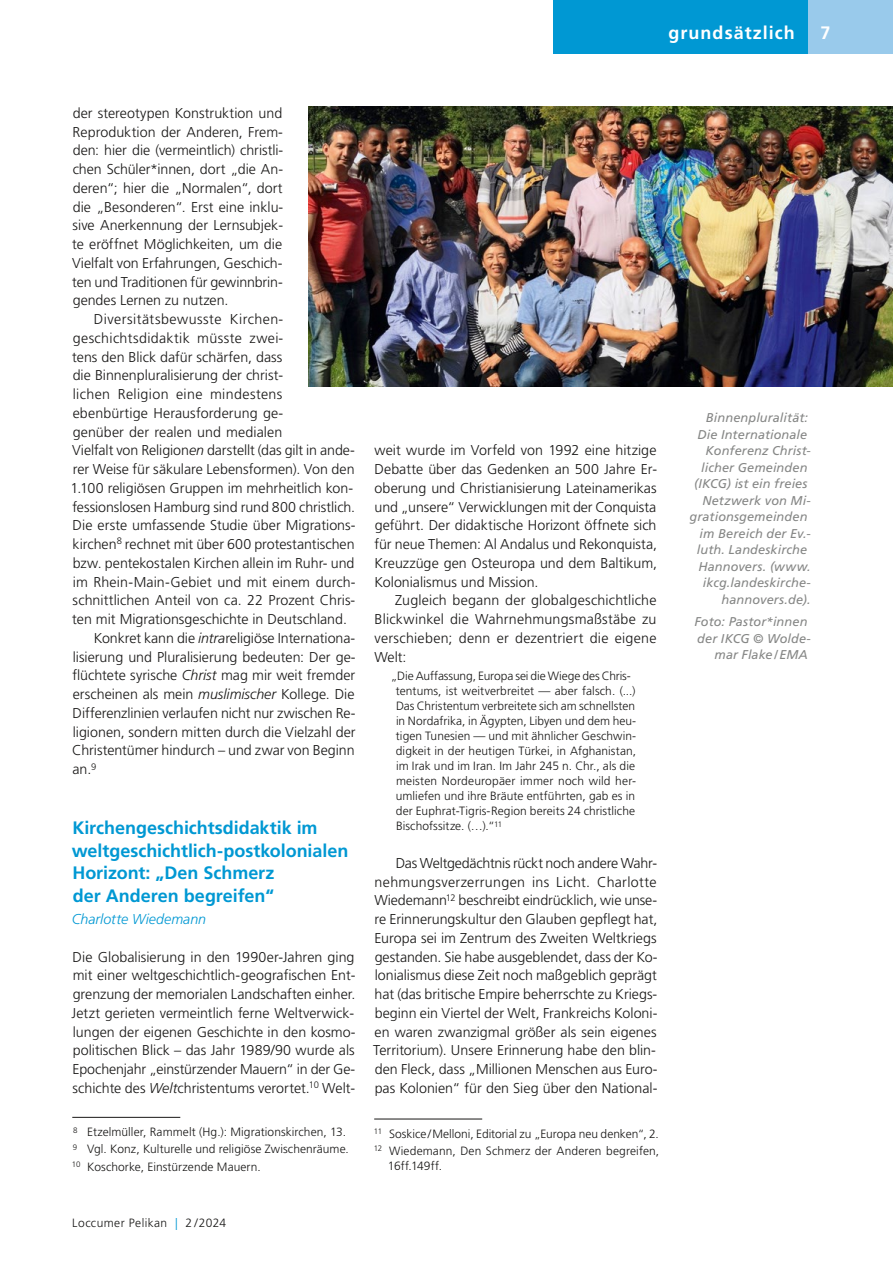
<style>
.page{position:relative;width:893px;height:1263px;background:#fff}
.page>*{position:absolute;margin:0;border:0;box-sizing:border-box;transform-origin:0 0}
._1__ZwischenÜ{font:700 18px/22.5px "Frutiger LT Pro";color:#0098d3}
.t1{font:700 18px "Frutiger LT Pro";letter-spacing:.055em;color:#fff}
.Normal_ohne_Einzug{font:300 14.25px/18.8px "Frutiger LT Pro";color:#181716;text-align:justify}
._1__ZwischenÜ-2{font:italic 300 14.25px "Frutiger LT Pro";color:#0098d3}
.BU_grau__unter_Bildern{font:italic 12.75px/16.5px "Frutiger LT Pro";letter-spacing:.01em;color:#868786;text-align:right}
.Kleinsatz{font:300 12px/15px "Frutiger LT Pro";letter-spacing:.005em;color:#181716}
.Fußnotentext{font:300 12px/14.4px "Frutiger LT Pro";letter-spacing:.005em;color:#181716}
.Kleinsatz-2{font:300 12px "Frutiger LT Pro";letter-spacing:.035em;color:#181716}
.s1{font-style:italic}
.s2{color:#0098d3}
</style>
<div class="page">
<div style="left:553px;top:0;width:259px;height:54px;background:#0098d3"></div>
<div style="left:808px;top:0;width:85px;height:54px;background:#99caeb"></div>
<hr style="left:72px;top:1117px;width:108px;height:1px;background:#181716">
<hr style="left:374px;top:1119px;width:108px;height:1px;background:#181716">
<img style="left:308px;top:106px;width:585px;height:281px">
<p class="t1" style="left:668px;top:22px;width:128px">grundsätzlich</p>
<p class="t1" style="left:820px;top:22px;width:12px">7</p>
<p class="Normal_ohne_Einzug" style="left:72px;top:104px;width:213px">der stereotypen Konstruktion und Reproduktion der Anderen, Frem&shy;den: hier die (vermeintlich) christli&shy;chen Schüler*innen, dort „die An&shy;deren“; hier die „Normalen“, dort die „Besonderen“. Erst eine inklu&shy;sive Anerkennung der Lernsubjek&shy;te eröffnet Möglichkeiten, um die Vielfalt von Erfahrungen, Geschich&shy;ten und Traditionen für gewinnbrin&shy;gendes Lernen zu nutzen.</p>
<p class="Normal_ohne_Einzug" style="left:70px;top:310px;width:287px;text-align:left;text-indent:23px">Diversitätsbewusste Kirchen&shy;geschichtsdidaktik müsste zwei-<br>tens den Blick dafür schärfen, dass<br>die Binnenpluralisierung der christ-<br>lichen Religion eine mindestens ebenbürtige Herausforderung ge-<br>genüber der realen und medialen<br>Vielfalt von Religion<span class="s1">en</span> darstellt (das gilt in ande&shy;rer Weise für säkulare Lebensformen). Von den 1.100 religiösen Gruppen im mehrheitlich kon&shy;fessionslosen Hamburg sind rund 800 christlich.<br>Die erste umfassende Studie über Migrations&shy;kirchen<sup>8</sup> rechnet mit über 600 protestantischen bzw. pentekostalen Kirchen allein im Ruhr- und im Rhein-Main-Gebiet und mit einem durch&shy;schnittlichen Anteil von ca. 22 Prozent Chris&shy;ten mit Migrationsgeschichte in Deutschland.</p>
<p class="Normal_ohne_Einzug" style="left:72px;top:629px;width:285px;text-indent:21px">Konkret kann die <span class="s1">intra</span>religiöse Internationa&shy;lisierung und Pluralisierung bedeuten: Der ge&shy;flüchtete syrische <span class="s1">Christ</span> mag mir weit fremder erscheinen als mein <span class="s1">muslimischer</span> Kollege. Die Differenzlinien verlaufen nicht nur zwischen Re&shy;ligionen, sondern mitten durch die Vielzahl der Christentümer hindurch – und zwar von Beginn an.<sup>9</sup></p>
<p class="_1__ZwischenÜ" style="left:72px;top:817px;width:278px">Kirchengeschichtsdidaktik im weltgeschichtlich-postkolonialen<br>Horizont: „Den Schmerz<br>der Anderen begreifen“</p>
<p class="_1__ZwischenÜ-2" style="left:72px;top:911px;width:136px">Charlotte Wiedemann</p>
<p class="Normal_ohne_Einzug" style="left:72px;top:947px;width:285px">Die Globalisierung in den 1990er-Jahren ging mit einer weltgeschichtlich-geografischen Ent&shy;grenzung der memorialen Landschaften einher.<br>Jetzt gerieten vermeintlich ferne Weltverwick&shy;lungen der eigenen Geschichte in den kosmo&shy;politischen Blick – das Jahr 1989/90 wurde als Epochenjahr „einstürzender Mauern“ in der Ge&shy;schichte des <span class="s1">Welt</span>christentums verortet.<sup>10</sup> Welt-</p>
<p class="Fußnotentext" style="left:73px;top:1125px;width:274px"><sup>8</sup> Etzelmüller, Rammelt (Hg.): Migrationskirchen, 13.</p>
<p class="Fußnotentext" style="left:73px;top:1142px;width:278px"><sup>9</sup> Vgl. Konz, Kulturelle und religiöse Zwischenräume.</p>
<p class="Fußnotentext" style="left:72px;top:1159px;width:190px"><sup>10</sup> Koschorke, Einstürzende Mauern.</p>
<p class="Normal_ohne_Einzug" style="left:374px;top:441px;width:284px">weit wurde im Vorfeld von 1992 eine hitzige Debatte über das Gedenken an 500 Jahre Er&shy;oberung und Christianisierung Lateinamerikas und „unsere“ Verwicklungen mit der Conquista geführt. Der didaktische Horizont öffnete sich für neue Themen: Al Andalus und Rekonquista, Kreuzzüge gen Osteuropa und dem Baltikum, Kolonialismus und Mission.</p>
<p class="Normal_ohne_Einzug" style="left:374px;top:591px;width:284px;text-indent:21px">Zugleich begann der globalgeschichtliche Blickwinkel die Wahrnehmungsmaßstäbe zu verschieben; denn er dezentriert die eigene Welt:</p>
<p class="Kleinsatz" style="left:396px;top:669px;width:242px;text-indent:-5px">„Die Auffassung, Europa sei die Wiege des Chris&shy;tentums, ist weitverbreitet — aber falsch. (...)<br>Das Christentum verbreitete sich am schnellsten in Nordafrika, in Ägypten, Libyen und dem heu&shy;tigen Tunesien — und mit ähnlicher Geschwin&shy;digkeit in der heutigen Türkei, in Afghanistan, im Irak und im Iran. Im Jahr 245 n. Chr., als die meisten Nordeuropäer immer noch wild her&shy;umliefen und ihre Bräute entführten, gab es in der Euphrat-Tigris-Region bereits 24 christliche Bischofssitze. (…).“<sup>11</sup></p>
<p class="Normal_ohne_Einzug" style="left:373px;top:854px;width:286px;text-indent:23px">Das Weltgedächtnis rückt noch andere Wahr - nehmungsverzerrungen ins Licht. Charlotte Wiedemann<sup>12</sup> beschreibt eindrücklich, wie unse&shy;re Erinnerungskultur den Glauben gepflegt hat, Europa sei im Zentrum des Zweiten Weltkriegs gestanden. Sie habe ausgeblendet, dass der Ko&shy;lonialismus diese Zeit noch maßgeblich geprägt hat (das britische Empire beherrschte zu Kriegs&shy;beginn ein Viertel der Welt, Frankreichs Koloni&shy;en waren zwanzigmal größer als sein eigenes Territorium). Unsere Erinnerung habe den blin&shy;den Fleck, dass „Millionen Menschen aus Euro&shy;pas Kolonien“ für den Sieg über den National-</p>
<p class="Fußnotentext" style="left:374px;top:1127px;width:287px"><sup>11</sup> Soskice/Melloni, Editorial zu „Europa neu denken“, 2.</p>
<p class="Fußnotentext" style="left:388px;top:1144px;width:273px;text-indent:-14px"><sup>12</sup> Wiedemann, Den Schmerz der Anderen begreifen,<br>16ff.149ff.</p>
<p class="Kleinsatz-2" style="left:72px;top:1215px;width:155px">Loccumer Pelikan <span class="s2">|</span> 2 /2024</p>
<p class="BU_grau__unter_Bildern" style="left:706px;top:409px;width:104px">Binnenpluralität:</p>
<p class="BU_grau__unter_Bildern" style="left:690px;top:426px;width:123px">Die Internationale<br>Konferenz Christ&shy;licher Gemeinden (IKCG) ist ein freies<br>Netzwerk von Mi&shy;grationsgemeinden im Bereich der Ev.- luth. Landeskirche<br>Hannovers. (www. ikcg.landeskirche&shy;hannovers.de).</p>
<p class="BU_grau__unter_Bildern" style="left:694px;top:614px;width:118px">Foto: Pastor*innen der IKCG © Wolde&shy;mar Flake/EMA</p>
</div>
